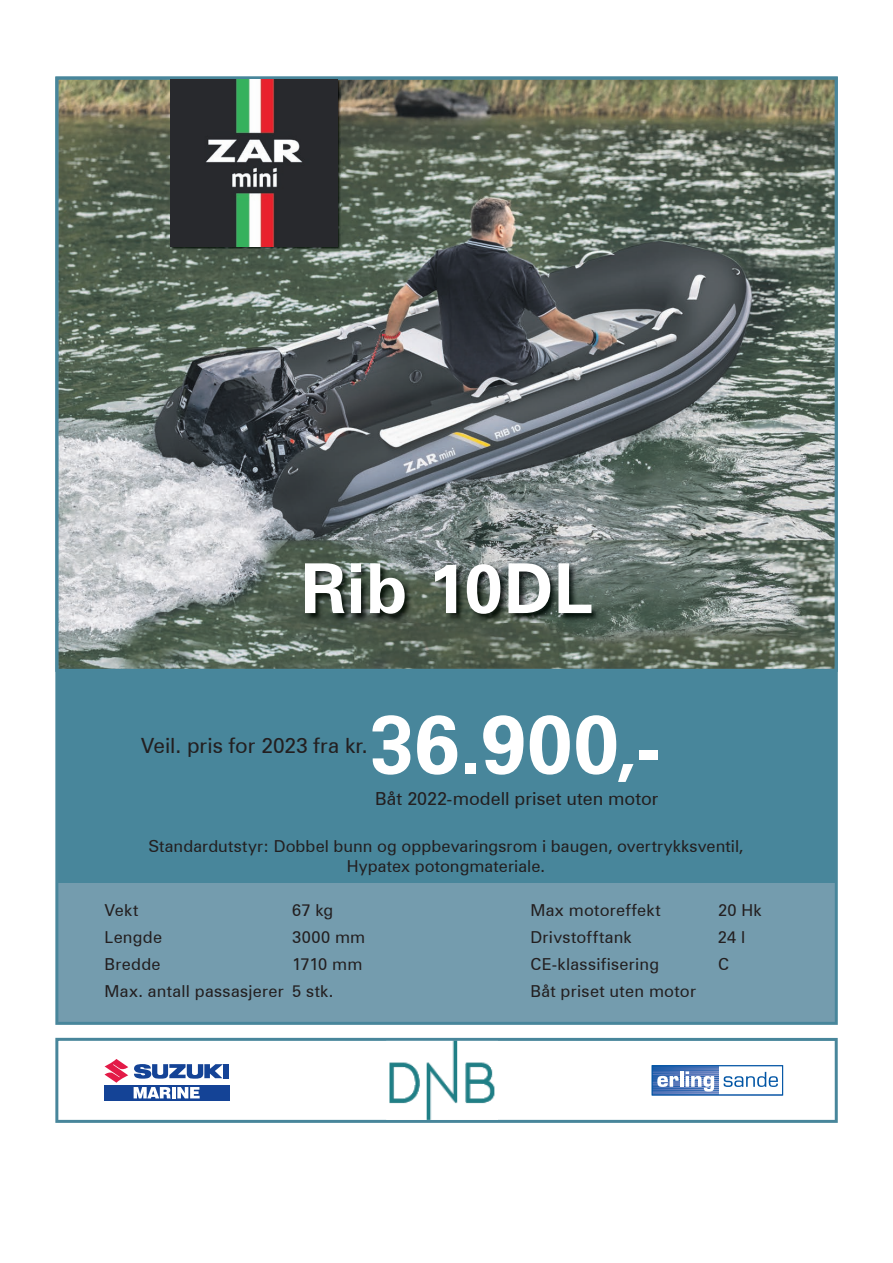
<style>
.page{position:relative;width:893px;height:1263px;background:#fff}
.page>*{position:absolute;margin:0;border:0;box-sizing:border-box;transform-origin:0 0}
.t1{font:700 82.5px "Zurich BT";color:#fff}
.t2{font:700 69px "Zurich BT";letter-spacing:.005em;color:#fff}
.t3{font:21px "Zurich BT";color:#231f20}
.t4{font:18px "Zurich BT";color:#231f20}
.t5{font:16.5px/20.2px "Zurich BT";letter-spacing:.01em;color:#231f20;text-align:center}
.s1{font-size:72px}
</style>
<div class="page">
<div style="left:55px;top:672px;width:783px;height:353px;background:#749cae"></div>
<svg style="left:55px;top:77px;width:783px;height:595px;background:#707a74"></svg>
<div style="left:57px;top:672px;width:779px;height:211px;background:#48869b"></div>
<img style="left:304px;top:563px;width:296px;height:60px">
<svg style="left:55px;top:1038px;width:783px;height:85px"></svg>
<svg style="left:104px;top:1059px;width:125px;height:41px"></svg>
<img style="left:386px;top:1042px;width:112px;height:78px">
<img style="left:386px;top:1041px;width:112px;height:1px">
<svg style="left:653px;top:1067px;width:128px;height:26px"></svg>
<div style="left:651px;top:1065px;width:132px;height:30px;border:1px solid #0155a5"></div>
<img style="left:170px;top:79px;width:170px;height:170px">
<img style="left:171px;top:80px;width:167px;height:166px">
<h2 class="t2" style="left:300px;top:547px;width:294px">Rib 10DL</h2>
<h1 class="t1" style="left:369px;top:694px;width:293px">36.900<span class="s1">,-</span></h1>
<p class="t3" style="left:141px;top:732px;width:228px">Veil. pris for 2023 fra kr.</p>
<p class="t4" style="left:375px;top:788px;width:285px">Båt 2022-modell priset uten motor</p>
<p class="t5" style="left:148px;top:835px;width:597px">Standardutstyr: Dobbel bunn og oppbevaringsrom i baugen, overtrykksventil,<br>Hypatex potongmateriale.</p>
<p class="t5" style="left:105px;top:900px;width:35px">Vekt</p>
<p class="t5" style="left:292px;top:900px;width:43px">67 kg</p>
<p class="t5" style="left:105px;top:927px;width:59px">Lengde</p>
<p class="t5" style="left:292px;top:927px;width:75px">3000 mm</p>
<p class="t5" style="left:105px;top:954px;width:58px">Bredde</p>
<p class="t5" style="left:105px;top:951px;width:259px;line-height:27px;text-align:left;text-indent:188px">1710 mm<br>Max. antall passasjerer 5 stk.</p>
<p class="t5" style="left:530px;top:900px;width:132px">Max motoreffekt</p>
<p class="t5" style="left:718px;top:900px;width:45px">20 Hk</p>
<p class="t5" style="left:530px;top:927px;width:103px">Drivstofftank</p>
<p class="t5" style="left:718px;top:927px;width:29px">24 l</p>
<p class="t5" style="left:530px;top:954px;width:130px">CE-klassifisering</p>
<p class="t5" style="left:718px;top:954px;width:12px">C</p>
<p class="t5" style="left:530px;top:981px;width:167px">Båt priset uten motor</p>
</div>
